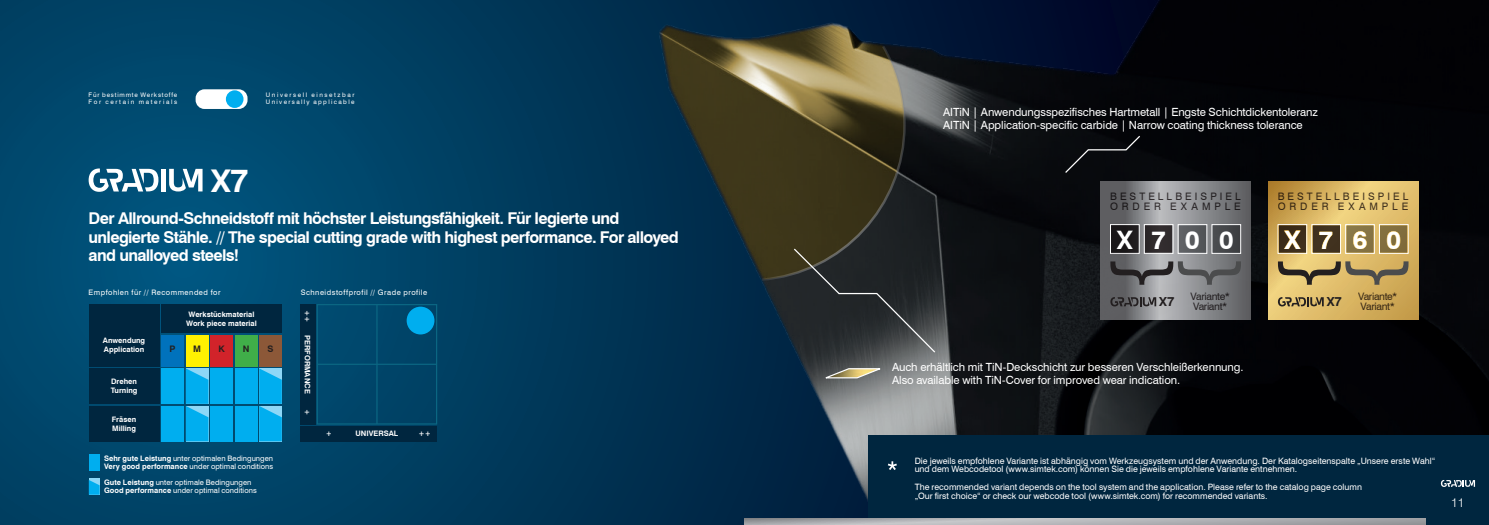
<style>
.page{position:relative;width:1489px;height:525px;background:#fff}
.page>*{position:absolute;margin:0;border:0;box-sizing:border-box;transform-origin:0 0}
.t1{font:700 31.25px "Swiss 721 BT";color:#fff}
.t2{font:700 25.5px "Swiss 721 BT";letter-spacing:.755em;color:#fff}
.t3{font:700 16.25px/18.8px "Swiss 721 BT";letter-spacing:-.04em;color:#fff}
.t4{font:700 12.5px "Swiss 721 BT";color:#231f20}
.t5{font:300 12.5px "Swiss 721 BT";color:#fff}
.t6{font:11.25px/13px "Swiss 721 BT";letter-spacing:-.005em;color:#fff}
.t7{font:10.25px/10.6px "Swiss 721 BT";letter-spacing:.3em;color:#231f20}
.t8{font:10.25px/10.2px "Swiss 721 BT";letter-spacing:-.035em;color:#231f20}
.t9{font:700 9px "Swiss 721 BT";color:#231f20}
.t10{font:8.75px/8.8px "Swiss 721 BT";color:#fff}
.t11{font:7.5px/7.5px "Swiss 721 BT";letter-spacing:.01em;color:#fff}
.t12{font:700 7.5px/9px "Swiss 721 BT";color:#fff}
.t13{font:7.5px "Swiss 721 BT";letter-spacing:.065em;color:#fff}
.t14{font:6.25px/7.5px "Swiss 721 BT";letter-spacing:.13em;color:#fff}
.t15{font:6.25px/7.5px "Swiss 721 BT";letter-spacing:.215em;color:#fff}
.s1{font-size:33px}
.s2{font-weight:700}
.s3{font-size:13.12px}
</style>
<div class="page">
<svg style="left:0;top:0;width:483px;height:524px;background:#00466b"></svg>
<img style="left:483px;top:0;width:1005px;height:524px">
<img style="left:594px;top:0;width:310px;height:280px">
<svg style="left:760px;top:44px;width:147px;height:238px;background:#564e2f"></svg>
<div style="left:161px;top:169px;width:5px;height:22px;background:#fff"></div>
<svg style="left:169px;top:169px;width:33px;height:22px"></svg>
<svg style="left:89px;top:168px;width:69px;height:24px"></svg>
<div style="left:317px;top:425px;width:120px;height:16px;background:#00263f"></div>
<div style="left:300px;top:304px;width:15px;height:120px;background:#00263f"></div>
<div style="left:317px;top:304px;width:120px;height:120px;border:1px solid #0b6682"></div>
<hr style="left:376px;top:304px;width:1px;height:119px;background:#0b6682">
<hr style="left:317px;top:363px;width:119px;height:2px;background:#0b6682">
<div style="left:406px;top:306px;width:28px;height:28px;background:#00aeef;border-radius:50%"></div>
<div style="left:300px;top:425px;width:15px;height:16px;background:#00263f"></div>
<div style="left:89px;top:477px;width:11px;height:17px;background:#8dd7f7"></div>
<div style="left:89px;top:454px;width:11px;height:16px;background:#00aeef"></div>
<svg style="left:89px;top:480px;width:11px;height:14px"></svg>
<div style="left:89px;top:304px;width:70px;height:62px;background:#00263f"></div>
<div style="left:89px;top:368px;width:70px;height:35px;background:#00263f"></div>
<div style="left:89px;top:405px;width:70px;height:36px;background:#00263f"></div>
<div style="left:161px;top:304px;width:121px;height:29px;background:#00263f"></div>
<div style="left:868px;top:435px;width:620px;height:85px;background:#00263f"></div>
<svg style="left:887px;top:461px;width:9px;height:9px"></svg>
<svg style="left:1100px;top:181px;width:150px;height:138px;background:#767679"></svg>
<svg style="left:1267px;top:181px;width:150px;height:138px;background:#bb9e5b"></svg>
<div style="left:196px;top:89px;width:51px;height:20px;background:#fff;border-radius:9px"></div>
<svg style="left:744px;top:518px;width:682px;height:6px;background:#adaeb1"></svg>
<div style="left:161px;top:368px;width:23px;height:35px;background:#00aeef"></div>
<div style="left:210px;top:368px;width:23px;height:35px;background:#00aeef"></div>
<div style="left:161px;top:405px;width:23px;height:36px;background:#00aeef"></div>
<div style="left:210px;top:405px;width:23px;height:36px;background:#00aeef"></div>
<div style="left:235px;top:405px;width:22px;height:36px;background:#00aeef"></div>
<div style="left:235px;top:368px;width:22px;height:35px;background:#00aeef"></div>
<div style="left:161px;top:335px;width:23px;height:31px;background:#0072bc"></div>
<div style="left:186px;top:335px;width:22px;height:31px;background:#fff101"></div>
<div style="left:210px;top:335px;width:23px;height:31px;background:#d1232a"></div>
<div style="left:235px;top:335px;width:22px;height:31px;background:#40ae49"></div>
<div style="left:259px;top:335px;width:23px;height:31px;background:#8c5838"></div>
<svg style="left:186px;top:368px;width:22px;height:73px;background:#16b1ec"></svg>
<svg style="left:259px;top:368px;width:23px;height:73px;background:#18b2ec"></svg>
<svg style="left:819px;top:367px;width:67px;height:12px"></svg>
<div style="left:1063px;top:134px;width:78px;height:40px;background:#080a0d"></div>
<div style="left:226px;top:90px;width:17px;height:18px;background:#00aeef;border-radius:50%"></div>
<svg style="left:792px;top:247px;width:144px;height:106px;background:#2c3031"></svg>
<div style="left:1426px;top:467px;width:62px;height:57px;background:#00263f"></div>
<svg style="left:1440px;top:480px;width:34px;height:6px"></svg>
<p class="t14" style="left:89px;top:91px;width:90px">Für bestimmte Werkstoffe<br>For certain materials</p>
<p class="t15" style="left:266px;top:91px;width:90px">Universell einsetzbar<br>Universally applicable</p>
<h1 class="t1" style="left:211px;top:161px;width:39px">X<span class="s1">7</span></h1>
<h3 class="t3" style="left:89px;top:208px;width:591px">Der Allround-Schneidstoff mit höchster Leistungsfähigkeit. Für legierte und unlegierte Stähle. // The special cutting grade with highest performance. For alloyed and unalloyed steels!</h3>
<p class="t13" style="left:89px;top:288px;width:133px">Empfohlen für // Recommended for</p>
<p class="t13" style="left:301px;top:288px;width:128px">Schneidstoffprofil // Grade profile</p>
<p class="t12" style="left:103px;top:335px;width:44px">Anwendung<br>Application</p>
<p class="t12" style="left:111px;top:377px;width:28px">Drehen<br>Turning</p>
<p class="t12" style="left:112px;top:414px;width:26px">Fräsen<br>Milling</p>
<p class="t12" style="left:186px;top:309px;width:72px;text-align:center">Werkstückmaterial<br>Work piece material</p>
<p class="t9" style="left:170px;top:343px;width:8px">P</p>
<p class="t9" style="left:193px;top:343px;width:9px">M</p>
<p class="t9" style="left:218px;top:343px;width:8px">K</p>
<p class="t9" style="left:243px;top:343px;width:8px">N</p>
<p class="t9" style="left:267px;top:343px;width:8px">S</p>
<p class="t11" style="left:104px;top:454px;width:171px"><span class="s2">Sehr gute Leistung</span> unter optimalen Bedingungen<br><span class="s2">Very good performance</span> under optimal conditions</p>
<p class="t11" style="left:104px;top:478px;width:154px"><span class="s2">Gute Leistung</span> unter optimale Bedingungen<br><span class="s2">Good performance</span> under optimal conditions</p>
<p class="t12" style="left:312px;top:310px;width:14px;rotate:90deg">++</p>
<p class="t12" style="left:312px;top:335px;width:60px;rotate:90deg">PERFORMANCE</p>
<p class="t12" style="left:312px;top:409px;width:8px;rotate:90deg">+</p>
<p class="t12" style="left:326px;top:429px;width:8px">+</p>
<p class="t12" style="left:355px;top:429px;width:44px">UNIVERSAL</p>
<p class="t12" style="left:418px;top:429px;width:14px">++</p>
<p class="t6" style="left:943px;top:105px;width:376px">AITiN | Anwendungsspezifisches Hartmetall | Engste Schichtdickentoleranz<br>AITiN | Application-specific carbide | Narrow coating thickness tolerance</p>
<p class="t7" style="left:1109px;top:191px;width:132px">BESTELLBEISPIEL<br>ORDER EXAMPLE</p>
<p class="t7" style="left:1277px;top:191px;width:132px">BESTELLBEISPIEL<br>ORDER EXAMPLE</p>
<h2 class="t2" style="left:1116px;top:224px;width:118px">X700</h2>
<h2 class="t2" style="left:1284px;top:224px;width:118px">X760</h2>
<p class="t8" style="left:1190px;top:291px;width:41px">Variante*<br>Variant*</p>
<p class="t8" style="left:1357px;top:291px;width:41px">Variante*<br>Variant*</p>
<h3 class="t4" style="left:1159px;top:294px;width:17px">X<span class="s3">7</span></h3>
<h3 class="t4" style="left:1326px;top:294px;width:17px">X<span class="s3">7</span></h3>
<p class="t6" style="left:892px;top:360px;width:353px">Auch erhältlich mit TiN-Deckschicht zur besseren Verschleißerkennung.<br>Also available with TiN-Cover for improved wear indication.</p>
<p class="t10" style="left:914px;top:456px;width:522px">Die jeweils empfohlene Variante ist abhängig vom Werkzeugsystem und der Anwendung. Der Katalogseitenspalte „Unsere erste Wahl“ und dem Webcodetool (www.simtek.com) können Sie die jeweils empfohlene Variante entnehmen.</p>
<p class="t10" style="left:914px;top:482px;width:449px">The recommended variant depends on the tool system and the application. Please refer to the catalog page column „Our first choice“ or check our webcode tool (www.simtek.com) for recommended variants.</p>
<h3 class="t5" style="left:1451px;top:495px;width:15px">11</h3>
</div>
